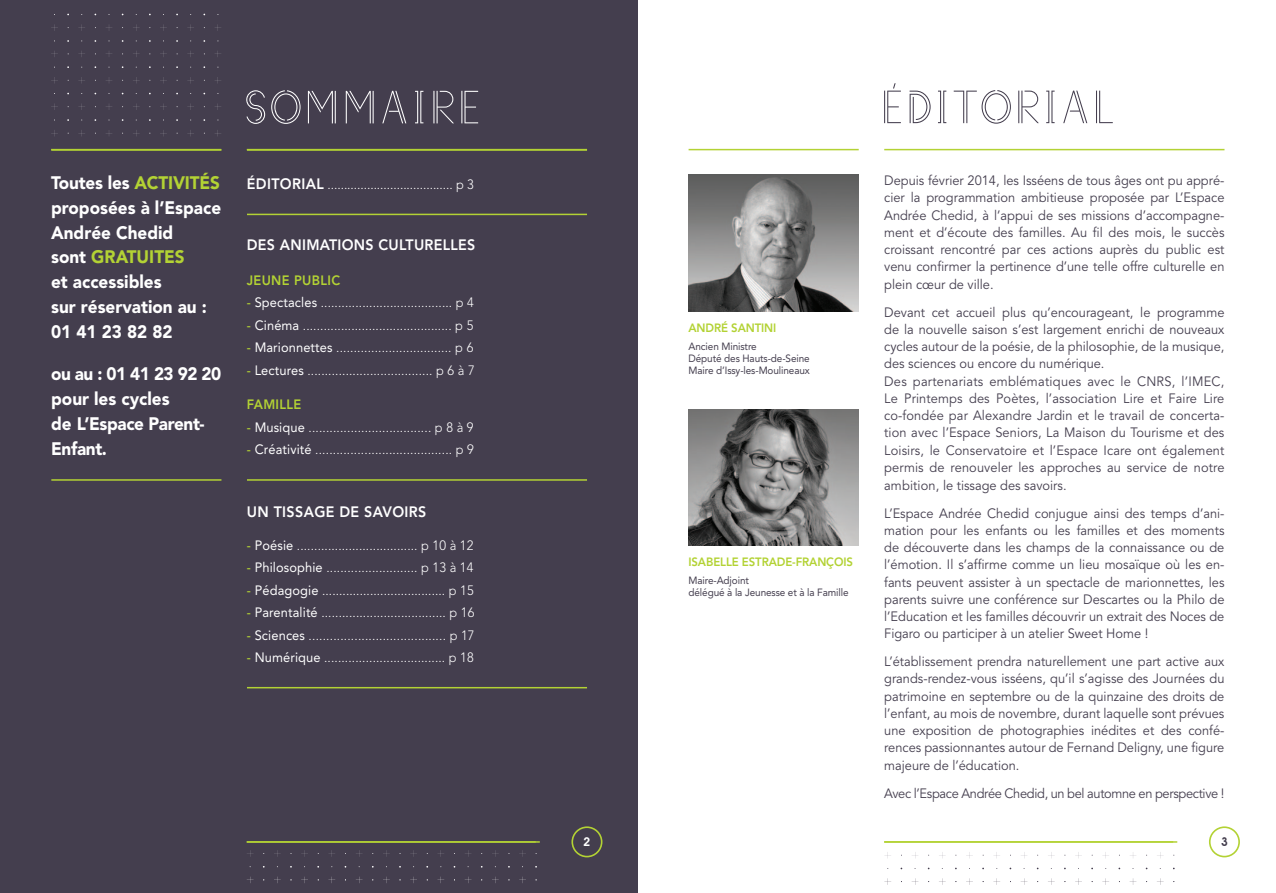
<style>
.page{position:relative;width:1276px;height:893px;background:#fff}
.page>*{position:absolute;margin:0;border:0;box-sizing:border-box;transform-origin:0 0}
.t1{font:52.5px "Lautre";letter-spacing:-.01em;color:#443e4e}
.t2{font:52.5px "Lautre";color:#fff}
.t3{font:900 18px/24.8px "Avenir";color:#fff;scale:.95 1}
.t4{font:900 18px/24.8px "Avenir";letter-spacing:-.02em;color:#fff;scale:.95 1}
.t5{font:800 15px "Avenir";letter-spacing:.02em;color:#fff;scale:.95 1}
.t6{font:13.5px/17.2px "Avenir";color:#443e4e;text-align:justify;scale:.95 1}
.t7{font:300 13.5px "Avenir";letter-spacing:.01em;color:#fff;scale:.95 1}
.t8{font:13.5px "Avenir";letter-spacing:-.025em;color:#443e4e;scale:.95 1}
.t9{font:800 13.5px "Avenir";letter-spacing:.025em;color:#b3d234;scale:.95 1}
.t10{font:800 12px "Avenir";letter-spacing:-.01em;color:#b3d234;scale:.95 1}
.t11{font:600 12px "Avant Garde";color:#443e4e}
.t12{font:600 12px "Avant Garde";color:#fff}
.t13{font:10.5px/12px "Avenir";letter-spacing:-.01em;color:#443e4e;scale:.95 1}
.s1{color:#b3d234}
.s2{font-weight:800;font-size:15px}
.s3{font-weight:500;color:#b3d234}
.s4{font-weight:400}
</style>
<div class="page">
<svg style="left:1209px;top:826px;width:31px;height:31px"></svg>
<hr style="left:688px;top:149px;width:170px;height:1px;background:#b3d234">
<hr style="left:884px;top:149px;width:340px;height:1px;background:#b3d234">
<hr style="left:884px;top:841px;width:293px;height:2px;background:#b3d234">
<img style="left:688px;top:175px;width:170px;height:136px">
<img style="left:688px;top:409px;width:170px;height:136px">
<svg style="left:1048px;top:878px;width:6px;height:7px"></svg>
<svg style="left:993px;top:878px;width:7px;height:7px"></svg>
<svg style="left:1020px;top:878px;width:7px;height:7px"></svg>
<svg style="left:1102px;top:852px;width:7px;height:6px"></svg>
<svg style="left:1129px;top:878px;width:7px;height:7px"></svg>
<svg style="left:1102px;top:878px;width:7px;height:7px"></svg>
<svg style="left:1075px;top:878px;width:7px;height:7px"></svg>
<svg style="left:1075px;top:852px;width:7px;height:6px"></svg>
<svg style="left:1157px;top:878px;width:6px;height:7px"></svg>
<svg style="left:884px;top:878px;width:7px;height:7px"></svg>
<svg style="left:966px;top:852px;width:7px;height:6px"></svg>
<svg style="left:966px;top:878px;width:7px;height:7px"></svg>
<svg style="left:939px;top:878px;width:6px;height:7px"></svg>
<svg style="left:911px;top:878px;width:7px;height:7px"></svg>
<div style="left:0;top:0;width:638px;height:893px;background:#443e4e"></div>
<hr style="left:51px;top:149px;width:170px;height:2px;background:#b3d234">
<hr style="left:51px;top:479px;width:170px;height:2px;background:#b3d234">
<hr style="left:247px;top:149px;width:340px;height:2px;background:#b3d234">
<hr style="left:247px;top:214px;width:340px;height:1px;background:#b3d234">
<hr style="left:247px;top:479px;width:340px;height:2px;background:#b3d234">
<hr style="left:247px;top:687px;width:340px;height:1px;background:#b3d234">
<svg style="left:51px;top:130px;width:7px;height:6px"></svg>
<svg style="left:51px;top:104px;width:7px;height:6px"></svg>
<svg style="left:51px;top:77px;width:7px;height:6px"></svg>
<svg style="left:78px;top:104px;width:7px;height:6px"></svg>
<svg style="left:78px;top:77px;width:7px;height:6px"></svg>
<svg style="left:78px;top:130px;width:7px;height:6px"></svg>
<svg style="left:160px;top:77px;width:7px;height:6px"></svg>
<svg style="left:187px;top:104px;width:7px;height:6px"></svg>
<svg style="left:160px;top:104px;width:7px;height:6px"></svg>
<svg style="left:187px;top:130px;width:7px;height:6px"></svg>
<svg style="left:133px;top:104px;width:7px;height:6px"></svg>
<svg style="left:133px;top:77px;width:7px;height:6px"></svg>
<svg style="left:133px;top:130px;width:7px;height:6px"></svg>
<svg style="left:160px;top:130px;width:7px;height:6px"></svg>
<svg style="left:51px;top:51px;width:7px;height:6px"></svg>
<svg style="left:160px;top:51px;width:7px;height:6px"></svg>
<svg style="left:187px;top:51px;width:7px;height:6px"></svg>
<svg style="left:187px;top:77px;width:7px;height:7px"></svg>
<svg style="left:51px;top:24px;width:7px;height:7px"></svg>
<svg style="left:78px;top:24px;width:7px;height:7px"></svg>
<svg style="left:187px;top:24px;width:7px;height:7px"></svg>
<svg style="left:160px;top:24px;width:7px;height:7px"></svg>
<svg style="left:133px;top:24px;width:7px;height:7px"></svg>
<svg style="left:215px;top:24px;width:6px;height:7px"></svg>
<svg style="left:571px;top:826px;width:31px;height:31px"></svg>
<hr style="left:247px;top:841px;width:293px;height:2px;background:#b3d234">
<svg style="left:410px;top:876px;width:7px;height:7px"></svg>
<svg style="left:410px;top:850px;width:7px;height:7px"></svg>
<svg style="left:356px;top:876px;width:6px;height:7px"></svg>
<svg style="left:356px;top:850px;width:6px;height:7px"></svg>
<svg style="left:383px;top:876px;width:7px;height:7px"></svg>
<svg style="left:383px;top:850px;width:7px;height:7px"></svg>
<svg style="left:465px;top:850px;width:6px;height:7px"></svg>
<svg style="left:492px;top:850px;width:7px;height:7px"></svg>
<svg style="left:492px;top:876px;width:7px;height:7px"></svg>
<svg style="left:465px;top:876px;width:6px;height:7px"></svg>
<svg style="left:437px;top:876px;width:7px;height:7px"></svg>
<svg style="left:438px;top:850px;width:6px;height:7px"></svg>
<svg style="left:519px;top:876px;width:7px;height:7px"></svg>
<svg style="left:519px;top:850px;width:7px;height:7px"></svg>
<svg style="left:247px;top:876px;width:6px;height:7px"></svg>
<svg style="left:247px;top:850px;width:6px;height:7px"></svg>
<svg style="left:301px;top:850px;width:7px;height:7px"></svg>
<svg style="left:329px;top:850px;width:6px;height:7px"></svg>
<svg style="left:328px;top:876px;width:7px;height:7px"></svg>
<svg style="left:301px;top:876px;width:7px;height:7px"></svg>
<svg style="left:274px;top:876px;width:7px;height:7px"></svg>
<svg style="left:274px;top:850px;width:7px;height:7px"></svg>
<h2 class="t3" style="left:51px;top:170px;width:180px">Toutes les <span class="s1">activités </span>proposées à l’Espace<br>Andrée Chedid<br>sont <span class="s1">gratuites<br></span>et accessibles<br>sur réservation au :<br>01 41 23 82 82</h2>
<h2 class="t4" style="left:51px;top:361px;width:181px">ou au : 01 41 23 92 20 pour les cycles<br>de L’Espace Parent-<br>Enfant.</h2>
<h1 class="t2" style="left:242px;top:83px;width:161px">SOMMAIRE</h1>
<p class="t7" style="left:247px;top:176px;width:240px"><span class="s2">ÉDITORIAL</span> ...................................... p 3</p>
<p class="t5" style="left:247px;top:236px;width:87px">DES ANIMATIO</p>
<p class="t5" style="left:354px;top:236px;width:127px">NS CULTURELLES</p>
<p class="t9" style="left:247px;top:272px;width:100px">JEUNE PUBLIC</p>
<p class="t7" style="left:247px;top:295px;width:241px"><span class="s3">-</span> <span class="s4">Spectacles</span> ...................................... p 4</p>
<p class="t7" style="left:247px;top:317px;width:240px"><span class="s3">-</span> <span class="s4">Cinéma</span> ........................................... p 5</p>
<p class="t7" style="left:247px;top:340px;width:240px"><span class="s3">-</span> <span class="s4">Marionnettes</span> ................................. p 6</p>
<p class="t7" style="left:247px;top:362px;width:241px"><span class="s3">-</span> <span class="s4">Lectures</span> .................................... p 6 à 7</p>
<p class="t9" style="left:247px;top:397px;width:59px">FAMILLE</p>
<p class="t7" style="left:247px;top:419px;width:240px"><span class="s3">-</span> <span class="s4">Musique</span> ................................... p 8 à 9</p>
<p class="t7" style="left:247px;top:442px;width:241px"><span class="s3">-</span> <span class="s4">Créativité</span> ....................................... p 9</p>
<p class="t5" style="left:247px;top:502px;width:38px">UN TISSA</p>
<p class="t5" style="left:314px;top:502px;width:118px">GE DE SAVOI RS</p>
<p class="t7" style="left:247px;top:537px;width:240px"><span class="s3">-</span> <span class="s4">Poésie</span> ................................... p 10 à 12</p>
<p class="t7" style="left:247px;top:559px;width:240px"><span class="s3">-</span> <span class="s4">Philosophie</span> .......................... p 13 à 14</p>
<p class="t7" style="left:247px;top:582px;width:240px"><span class="s3">-</span> <span class="s4">Pédagogie</span> .................................... p 15</p>
<p class="t7" style="left:247px;top:604px;width:241px"><span class="s3">-</span> <span class="s4">Parentalité</span> .................................... p 16</p>
<p class="t7" style="left:247px;top:627px;width:241px"><span class="s3">-</span> <span class="s4">Sciences</span> ....................................... p 17</p>
<p class="t7" style="left:247px;top:649px;width:240px"><span class="s3">-</span> <span class="s4">Numérique</span> ................................... p 18</p>
<p class="t12" style="left:583px;top:834px;width:8px">2</p>
<p class="t10" style="left:688px;top:320px;width:94px">ANDRÉ SANTIN I</p>
<p class="t13" style="left:688px;top:340px;width:129px">Ancien Ministre<br>Député des Hauts-de-Seine<br>Maire d’Issy-les-Moulineaux</p>
<p class="t10" style="left:688px;top:554px;width:175px">ISABELLE ESTRADE-FRAN ÇOIS</p>
<p class="t13" style="left:688px;top:574px;width:170px">Maire-Adjoint<br>délégué à la Jeunesse et à la Famille</p>
<h1 class="t1" style="left:879px;top:83px;width:238px">ÉDITORIAL</h1>
<p class="t6" style="left:884px;top:172px;width:360px">Depuis février 2014, les Isséens de tous âges ont pu appré&shy;cier la programmation ambitieuse proposée par L’Espace Andrée Chedid, à l’appui de ses missions d’accompagne&shy;ment et d’écoute des familles. Au fil des mois, le succès croissant rencontré par ces actions auprès du public est venu confirmer la pertinence d’une telle offre culturelle en plein cœur de ville.</p>
<p class="t6" style="left:884px;top:304px;width:360px;text-align:left">Devant cet accueil plus qu’encourageant, le programme de la nouvelle saison s’est largement enrichi de nouveaux cycles autour de la poésie, de la philosophie, de la musique, des sciences ou encore du numérique.<br>Des partenariats emblématiques avec le CNRS, l’IMEC, Le Printemps des Poètes, l’association Lire et Faire Lire co-fondée par Alexandre Jardin et le travail de concerta&shy;tion avec l’Espace Seniors, La Maison du Tourisme et des Loisirs, le Conservatoire et l’Espace Icare ont également permis de renouveler les approches au service de notre ambition, le tissage des savoirs.</p>
<p class="t6" style="left:884px;top:505px;width:360px">L’Espace Andrée Chedid conjugue ainsi des temps d’ani&shy;mation pour les enfants ou les familles et des moments de découverte dans les champs de la connaissance ou de l’émotion. Il s’affirme comme un lieu mosaïque où les en&shy;fants peuvent assister à un spectacle de marionnettes, les parents suivre une conférence sur Descartes ou la Philo de l’Education et les familles découvrir un extrait des Noces de Figaro ou participer à un atelier Sweet Home !</p>
<p class="t6" style="left:884px;top:653px;width:360px">L’établissement prendra naturellement une part active aux grands-rendez-vous isséens, qu’il s’agisse des Journées du patrimoine en septembre ou de la quinzaine des droits de l’enfant, au mois de novembre, durant laquelle sont prévues une exposition de photographies inédites et des confé&shy;rences passionnantes autour de Fernand Deligny, une figure majeure de l’éducation.</p>
<p class="t8" style="left:884px;top:786px;width:360px">Avec l’Espace Andrée Chedid, un bel automne en perspective !</p>
<p class="t11" style="left:1221px;top:834px;width:8px">3</p>
</div>
